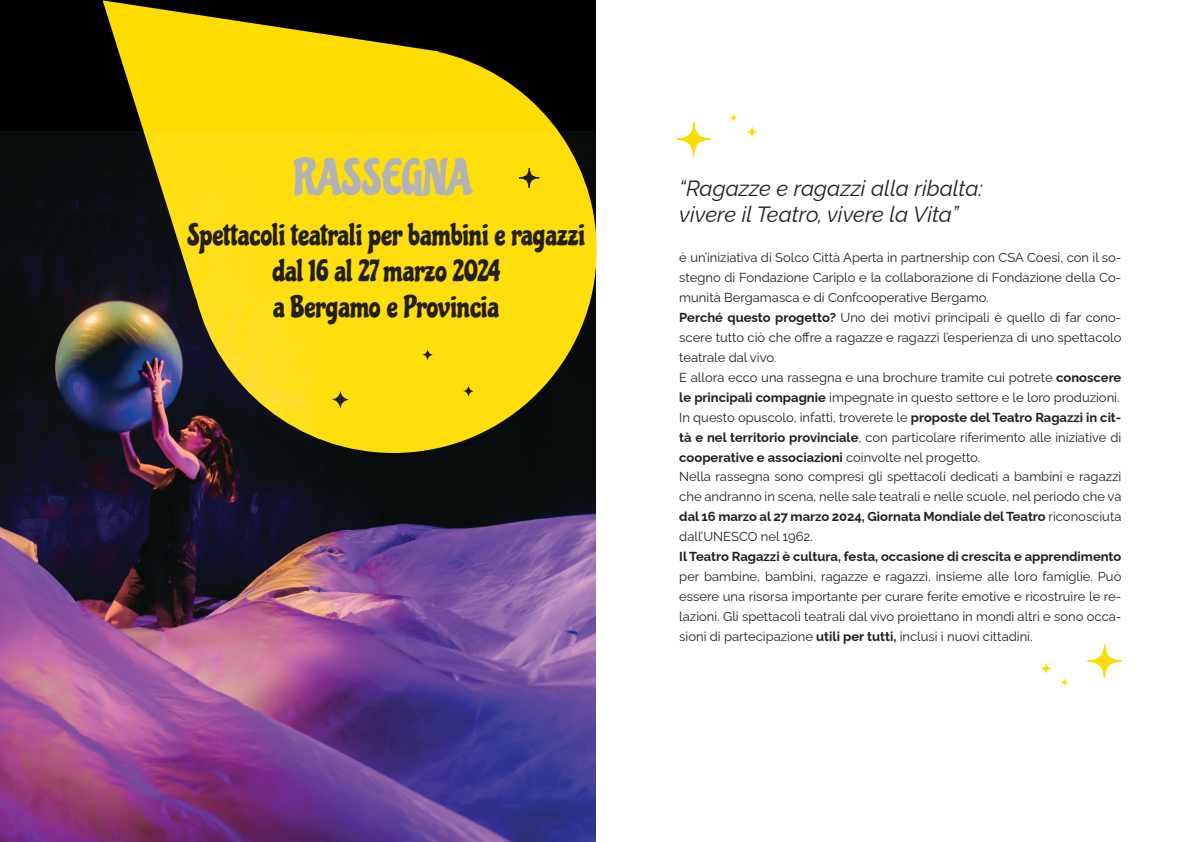
<style>
.page{position:relative;width:1193px;height:842px;background:#fff}
.page>*{position:absolute;margin:0;border:0;box-sizing:border-box;transform-origin:0 0}
.t1{font:49px "Chicle";color:#b2b3b7}
.t2{font:30px/36px "Chicle";color:#231f20;text-align:center}
.t3{font:italic 22px/26px "Raleway";color:#231f20}
.t4{font:13px/20px "Raleway";color:#231f20}
.t5{font:700 13px "Raleway";color:#231f20}
.s1{font-weight:700}
</style>
<div class="page">
<div style="left:0;top:0;width:596px;height:842px;background:#000001"></div>
<img style="left:0;top:131px;width:596px;height:711px">
<svg style="left:103px;top:0;width:493px;height:453px;fill:#ffde0d"></svg>
<svg style="left:746px;top:126px;width:11px;height:12px"></svg>
<svg style="left:729px;top:114px;width:8px;height:8px"></svg>
<svg style="left:676px;top:123px;width:35px;height:33px"></svg>
<svg style="left:331px;top:391px;width:18px;height:18px"></svg>
<svg style="left:422px;top:349px;width:11px;height:11px"></svg>
<svg style="left:463px;top:386px;width:11px;height:11px"></svg>
<svg style="left:518px;top:168px;width:22px;height:20px"></svg>
<svg style="left:1040px;top:662px;width:11px;height:12px"></svg>
<svg style="left:1060px;top:678px;width:8px;height:8px"></svg>
<svg style="left:1087px;top:645px;width:35px;height:33px"></svg>
<h1 class="t1" style="left:294px;top:149px;width:180px">RASSEGNA</h1>
<h2 class="t2" style="left:187px;top:218px;width:399px">Spettacoli teatrali per bambini e ragazzi dal 16 al 27 marzo 2024<br>a Bergamo e Provincia</h2>
<h3 class="t3" style="left:679px;top:172px;width:305px">“Ragazze e ragazzi alla ribalta: vivere il Teatro, vivere la Vita”</h3>
<p class="t4" style="left:679px;top:245px;width:443px">è un’iniziativa di Solco Città Aperta in partnership con CSA Coesi, con il so&shy;stegno di Fondazione Cariplo e la collaborazione di Fondazione della Co&shy;munità Bergamasca e di Confcooperative Bergamo.<br><span class="s1">Perché questo progetto?</span> Uno dei motivi principali è quello di far cono&shy;scere tutto ciò che offre a ragazze e ragazzi l’esperienza di uno spettacolo teatrale dal vivo.<br>E allora ecco una rassegna e una brochure tramite cui potrete <span class="s1">conoscere le principali compagnie</span> impegnate in questo settore e le loro produzioni.<br>In questo opuscolo, infatti, troverete le <span class="s1">proposte del Teatro Ragazzi in cit&shy;tà e nel territorio provinciale</span>, con particolare riferimento alle iniziative di <span class="s1">cooperative e associazioni</span> coinvolte nel progetto.<br>Nella rassegna sono compresi gli spettacoli dedicati a bambini e ragazzi che andranno in scena, nelle sale teatrali e nelle scuole, nel periodo che va <span class="s1">dal 16 marzo al 27 marzo 2024, Giornata Mondiale del Teatro</span> riconosciuta dall’UNESCO nel 1962.</p>
<p class="t5" style="left:679px;top:546px;width:443px">Il Teatro Ragazzi è cultura, festa, occasione di crescita e apprendimento</p>
<p class="t4" style="left:679px;top:565px;width:443px;text-align:justify">per bambine, bambini, ragazze e ragazzi, insieme alle loro famiglie. Può essere una risorsa importante per curare ferite emotive e ricostruire le re&shy;lazioni. Gli spettacoli teatrali dal vivo proiettano in mondi altri e sono occa&shy;sioni di partecipazione <span class="s1">utili per tutti,</span> inclusi i nuovi cittadini.</p>
</div>
